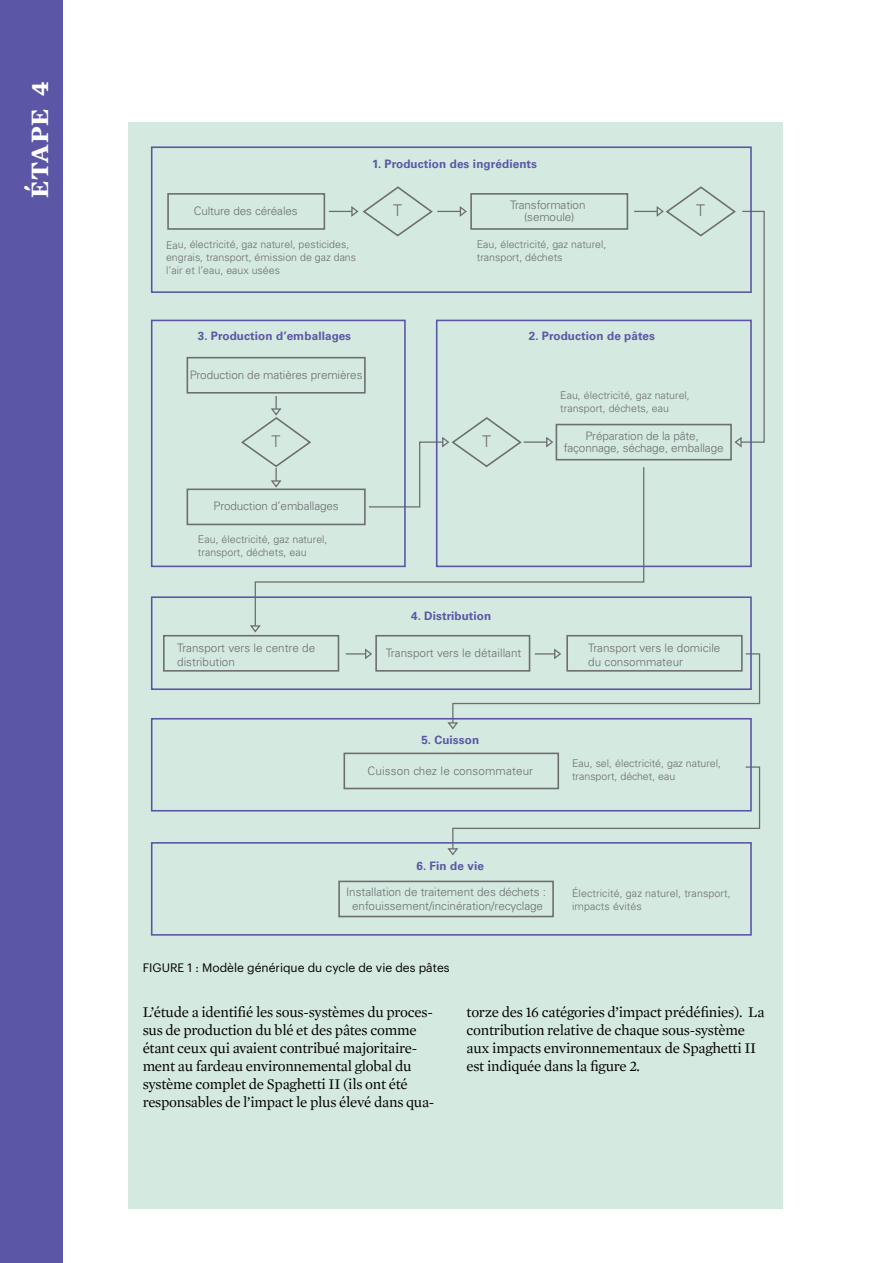
<style>
.page{position:relative;width:893px;height:1263px;background:#fff}
.page>*{position:absolute;margin:0;border:0;box-sizing:border-box;transform-origin:0 0}
.t1{font:700 25.5px "Mercury Text G1";letter-spacing:.03em;color:#fff}
.t2{font:300 16.05px "Univers LT";color:#6d6e71}
.t3{font:15px/18px "Mercury Text G1";letter-spacing:-.02em;color:#000}
.t4{font:12px "Graphik";color:#000}
.t5{font:300 11.7px/14px "Univers LT";letter-spacing:-.005em;color:#6d6e71}
.t6{font:700 11.7px "Univers LT";letter-spacing:.01em;color:#5b57a6}
.t7{font:300 10.65px/12.8px "Univers LT";color:#6d6e71}
</style>
<div class="page">
<div style="left:128px;top:122px;width:654px;height:1087px;background:#d4e9df"></div>
<div style="left:0;top:0;width:63px;height:1263px;background:#5b57a6"></div>
<svg style="left:346px;top:648px;width:26px;height:12px"></svg>
<svg style="left:447px;top:647px;width:314px;height:83px"></svg>
<svg style="left:447px;top:766px;width:314px;height:90px"></svg>
<hr style="left:524px;top:441px;width:23px;height:2px;background:#6d6e71">
<svg style="left:545px;top:437px;width:9px;height:11px"></svg>
<svg style="left:254px;top:467px;width:391px;height:157px"></svg>
<svg style="left:250px;top:624px;width:11px;height:9px"></svg>
<div style="left:167px;top:193px;width:158px;height:37px;border:2px solid #6d6e71"></div>
<div style="left:187px;top:357px;width:179px;height:37px;border:2px solid #6d6e71"></div>
<div style="left:187px;top:488px;width:179px;height:37px;border:2px solid #6d6e71"></div>
<div style="left:375px;top:635px;width:155px;height:37px;border:2px solid #6d6e71"></div>
<div style="left:566px;top:635px;width:177px;height:37px;border:2px solid #6d6e71"></div>
<div style="left:338px;top:881px;width:216px;height:36px;border:2px solid #6d6e71"></div>
<div style="left:556px;top:424px;width:176px;height:36px;border:2px solid #6d6e71"></div>
<div style="left:343px;top:752px;width:216px;height:37px;border:2px solid #6d6e71"></div>
<div style="left:163px;top:635px;width:176px;height:37px;border:2px solid #6d6e71"></div>
<div style="left:470px;top:193px;width:158px;height:37px;border:2px solid #6d6e71"></div>
<svg style="left:329px;top:186px;width:138px;height:51px"></svg>
<svg style="left:240px;top:396px;width:73px;height:93px"></svg>
<svg style="left:634px;top:186px;width:131px;height:263px"></svg>
<svg style="left:368px;top:416px;width:155px;height:92px"></svg>
<div style="left:151px;top:146px;width:601px;height:147px;border:2px solid #5b57a6"></div>
<div style="left:151px;top:320px;width:255px;height:247px;border:2px solid #5b57a6"></div>
<div style="left:436px;top:320px;width:316px;height:247px;border:2px solid #5b57a6"></div>
<div style="left:151px;top:596px;width:601px;height:94px;border:2px solid #5b57a6"></div>
<div style="left:151px;top:842px;width:601px;height:94px;border:2px solid #5b57a6"></div>
<div style="left:151px;top:718px;width:601px;height:93px;border:2px solid #5b57a6"></div>
<h1 class="t1" style="left:24px;top:198px;width:119px;rotate:-90deg">ÉTAPE 4</h1>
<p class="t5" style="left:194px;top:204px;width:105px">Culture des céréales</p>
<p class="t6" style="left:372px;top:157px;width:167px">1. Production des ingrédients</p>
<p class="t2" style="left:393px;top:201px;width:10px">T</p>
<p class="t5" style="left:510px;top:198px;width:77px">Transformation</p>
<p class="t5" style="left:524px;top:210px;width:52px">(semoule)</p>
<p class="t7" style="left:166px;top:238px;width:192px">Eau, électricité, gaz naturel, pesticides, engrais, transport, émission de gaz dans l’air et l’eau, eaux usées</p>
<p class="t7" style="left:477px;top:238px;width:131px">Eau, électricité, gaz naturel, transport, déchets</p>
<p class="t6" style="left:198px;top:329px;width:155px">3. Production d’emballages</p>
<p class="t6" style="left:529px;top:329px;width:128px">2. Production de pâtes</p>
<p class="t5" style="left:190px;top:368px;width:174px">Production de matières premières</p>
<p class="t2" style="left:696px;top:201px;width:10px">T</p>
<p class="t2" style="left:272px;top:432px;width:10px">T</p>
<p class="t5" style="left:214px;top:499px;width:127px">Production d’emballages</p>
<p class="t7" style="left:198px;top:533px;width:131px">Eau, électricité, gaz naturel, transport, déchets, eau</p>
<p class="t5" style="left:177px;top:640px;width:140px">Transport vers le centre de distribution</p>
<p class="t2" style="left:482px;top:432px;width:10px">T</p>
<p class="t6" style="left:411px;top:609px;width:82px">4. Distribution</p>
<p class="t7" style="left:560px;top:389px;width:131px">Eau, électricité, gaz naturel, transport, déchets, eau</p>
<p class="t5" style="left:564px;top:430px;width:161px;line-height:11.6px;text-align:center">Préparation de la pâte, façonnage, séchage, emballage</p>
<p class="t5" style="left:386px;top:646px;width:137px">Transport vers le détaillant</p>
<p class="t5" style="left:588px;top:640px;width:134px">Transport vers le domicile du consommateur</p>
<p class="t6" style="left:421px;top:733px;width:59px">5. Cuisson</p>
<p class="t5" style="left:368px;top:763px;width:167px">Cuisson chez le consommateur</p>
<p class="t7" style="left:572px;top:757px;width:151px">Eau, sel, électricité, gaz naturel, transport, déchet, eau</p>
<p class="t6" style="left:416px;top:859px;width:69px">6. Fin de vie</p>
<p class="t5" style="left:346px;top:884px;width:201px;text-align:center">Installation de traitement des déchets : enfouissement/incinération/recyclage</p>
<p class="t7" style="left:572px;top:887px;width:160px">Électricité, gaz naturel, transport, impacts évités</p>
<p class="t4" style="left:143px;top:959px;width:308px">FIGURE 1 : Modèle générique du cycle de vie des pâtes</p>
<p class="t3" style="left:143px;top:1003px;width:293px">L’étude a identifié les sous-systèmes du proces&shy;sus de production du blé et des pâtes comme étant ceux qui avaient contribué majoritaire&shy;ment au fardeau environnemental global du système complet de Spaghetti II (ils ont été responsables de l’impact le plus élevé dans qua-</p>
<p class="t3" style="left:467px;top:1003px;width:299px">torze des 16 catégories d’impact prédéfinies). La contribution relative de chaque sous-système aux impacts environnementaux de Spaghetti II est indiquée dans la figure 2.</p>
</div>
